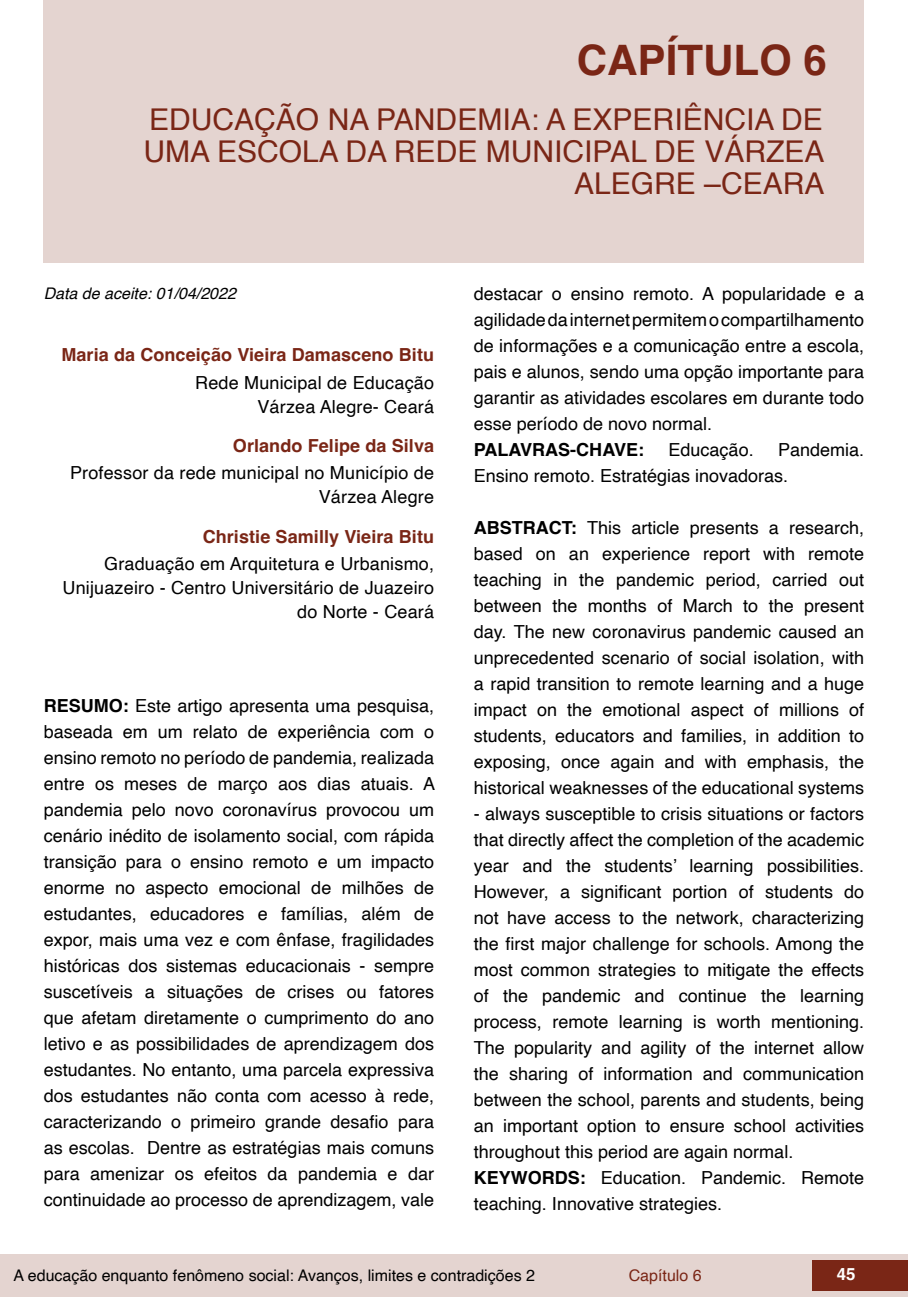
<style>
.page{position:relative;width:908px;height:1304px;background:#fff}
.page>*{position:absolute;margin:0;border:0;box-sizing:border-box;transform-origin:0 0}
.t1{font:700 42px "Helvetica";color:#7a2616}
.t2{font:30px/32px "Helvetica";color:#7a2616;text-align:right}
.t3{font:18px/26px "Helvetica";color:#000;text-align:right}
.t4{font:700 18px "Helvetica";letter-spacing:.005em;color:#7a2616}
.t5{font:700 18px "Helvetica";color:#000}
.t6{font:700 16.8px "Helvetica";color:#fff}
.t7{font:16px "Helvetica";color:#000}
.t8{font:italic 16px "Helvetica";color:#000}
.t9{font:16px "Helvetica";color:#7a2616}
.s1{font-weight:700}
</style>
<div class="page">
<div style="left:0;top:1254px;width:906px;height:43px;background:#e4d4d0"></div>
<div style="left:812px;top:1261px;width:95px;height:30px;background:#7a2616"></div>
<div style="left:44px;top:0;width:819px;height:263px;background:#e4d4d0"></div>
<h1 class="t1" style="left:576px;top:35px;width:251px">CAPÍTULO 6</h1>
<h2 class="t2" style="left:143px;top:104px;width:682px">EDUCAÇÃO NA PANDEMIA: A EXPERIÊNCIA DE<br>UMA ESCOLA DA REDE MUNICIPAL DE VÁRZEA<br>ALEGRE –CEARA</h2>
<p class="t8" style="left:44px;top:280px;width:194px">Data de aceite: 01/04/2022</p>
<p class="t4" style="left:61px;top:344px;width:374px">Maria da Conceição Vieira Damasceno Bitu</p>
<p class="t3" style="left:195px;top:371px;width:240px;line-height:24px">Rede Municipal de Educação<br>Várzea Alegre- Ceará</p>
<p class="t4" style="left:233px;top:435px;width:203px">Orlando Felipe da Silva</p>
<p class="t3" style="left:70px;top:462px;width:365px;line-height:24px">Professor da rede municipal no Município de<br>Várzea Alegre</p>
<p class="t4" style="left:202px;top:525px;width:233px">Christie Samilly Vieira Bitu</p>
<p class="t3" style="left:62px;top:552px;width:373px;line-height:24px">Graduação em Arquitetura e Urbanismo,<br>Unijuazeiro - Centro Universitário de Juazeiro do Norte - Ceará</p>
<p class="t3" style="left:44px;top:693px;width:393px;text-align:justify"><span class="s1">RESUMO:</span> Este artigo apresenta uma pesquisa, baseada em um relato de experiência com o ensino remoto no período de pandemia, realizada entre os meses de março aos dias atuais. A pandemia pelo novo coronavírus provocou um cenário inédito de isolamento social, com rápida transição para o ensino remoto e um impacto enorme no aspecto emocional de milhões de estudantes, educadores e famílias, além de expor, mais uma vez e com ênfase, fragilidades históricas dos sistemas educacionais - sempre suscetíveis a situações de crises ou fatores que afetam diretamente o cumprimento do ano letivo e as possibilidades de aprendizagem dos estudantes. No entanto, uma parcela expressiva dos estudantes não conta com acesso à rede, caracterizando o primeiro grande desafio para as escolas. Dentre as estratégias mais comuns para amenizar os efeitos da pandemia e dar continuidade ao processo de aprendizagem, vale</p>
<p class="t3" style="left:473px;top:281px;width:392px;text-align:justify">destacar o ensino remoto. A popularidade e a agilidade da internet permitem o compartilhamento de informações e a comunicação entre a escola, pais e alunos, sendo uma opção importante para garantir as atividades escolares em durante todo esse período de novo normal.</p>
<p class="t5" style="left:473px;top:439px;width:172px">PALAVRAS-CHAVE:</p>
<p class="t3" style="left:668px;top:437px;width:87px">Educação.</p>
<p class="t3" style="left:473px;top:437px;width:392px;text-align:left;text-indent:304px">Pandemia.<br>Ensino remoto. Estratégias inovadoras.</p>
<p class="t3" style="left:473px;top:515px;width:392px;text-align:justify"><span class="s1">ABSTRACT:</span> This article presents a research, based on an experience report with remote teaching in the pandemic period, carried out between the months of March to the present day. The new coronavirus pandemic caused an unprecedented scenario of social isolation, with a rapid transition to remote learning and a huge impact on the emotional aspect of millions of students, educators and families, in addition to exposing, once again and with emphasis, the historical weaknesses of the educational systems</p>
<p class="t3" style="left:473px;top:801px;width:392px;text-align:left">- always susceptible to crisis situations or factors that directly affect the completion of the academic year and the students’ learning possibilities.<br>However, a significant portion of students do not have access to the network, characterizing the first major challenge for schools. Among the most common strategies to mitigate the effects of the pandemic and continue the learning process, remote learning is worth mentioning.<br>The popularity and agility of the internet allow the sharing of information and communication between the school, parents and students, being an important option to ensure school activities throughout this period are again normal.<br><span class="s1">KEYWORDS:</span> Education. Pandemic. Remote teaching. Innovative strategies.</p>
<p class="t7" style="left:14px;top:1263px;width:522px">A educação enquanto fenômeno social: Avanços, limites e contradições 2</p>
<p class="t9" style="left:628px;top:1263px;width:74px">Capítulo 6</p>
<p class="t6" style="left:836px;top:1264px;width:20px">45</p>
</div>
